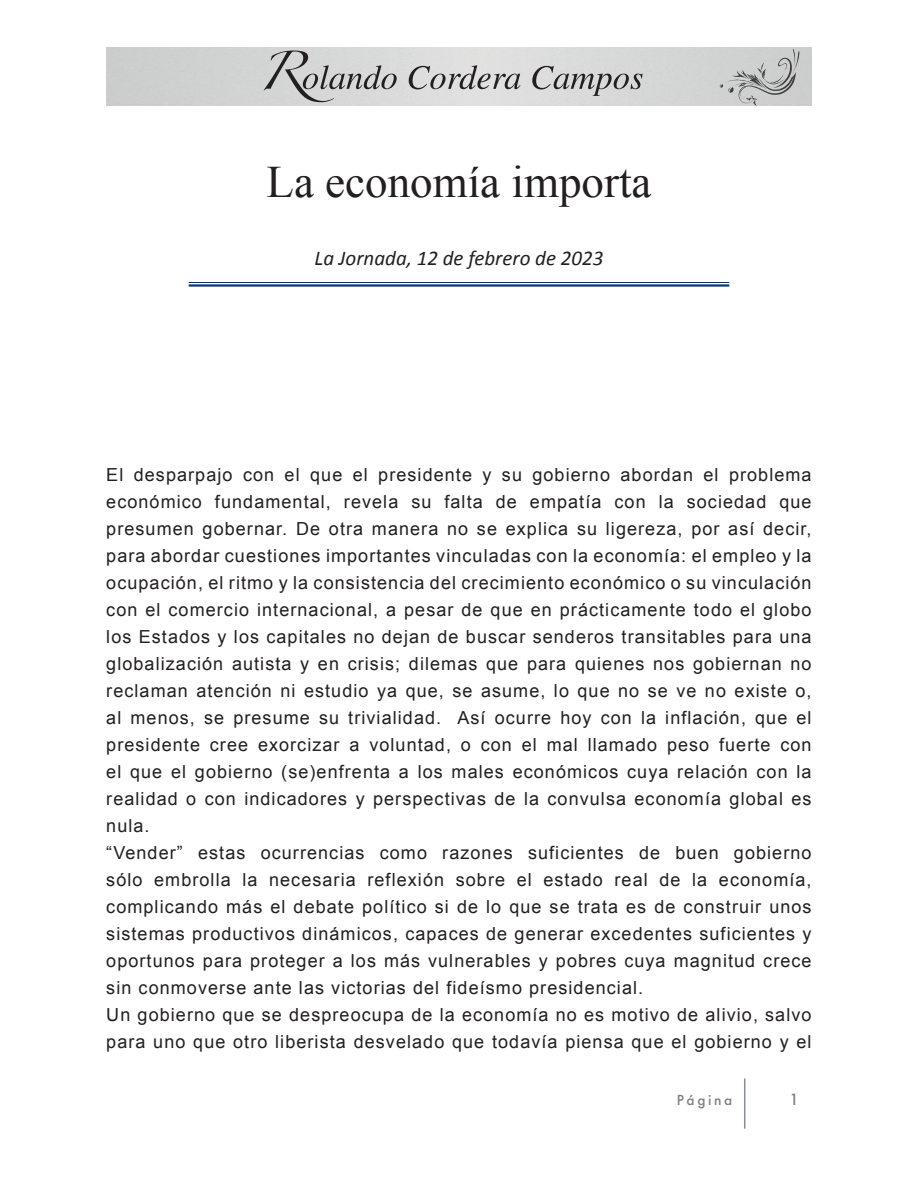
<style>
.page{position:relative;width:918px;height:1188px;background:#fff}
.page>*{position:absolute;margin:0;border:0;box-sizing:border-box;transform-origin:0 0}
.Título{font:45px "Times New Roman";color:#231f20}
.Fecha{font:italic 21px "Calibri";color:#231f20}
.Párrafo{font:18px/27px "Arial";letter-spacing:.06em;color:#231f20;text-align:justify}
.t1{font:500 15px "Futura";color:#7e8182}
.t2{font:500 13.5px "Futura";letter-spacing:.2em;color:#7e8182}
</style>
<div class="page">
<svg style="left:264px;top:51px;width:133px;height:51px;background:#bbbcbc"></svg>
<svg style="left:409px;top:65px;width:112px;height:24px;background:#b4b3b3"></svg>
<svg style="left:532px;top:66px;width:111px;height:30px;background:#b7b7b7"></svg>
<svg style="left:719px;top:49px;width:80px;height:57px;background:#bfc0c0"></svg>
<hr style="left:744px;top:1079px;width:1px;height:50px;background:#848ba0">
<hr style="left:189px;top:282px;width:540px;height:1px;background:#013a7a">
<hr style="left:189px;top:284px;width:540px;height:3px;background:#013a7a">
<p class="Título" style="left:267px;top:152px;width:386px">La economía importa</p>
<p class="Fecha" style="left:315px;top:244px;width:290px">La Jornada, 12 de febrero de 2023</p>
<p class="Párrafo" style="left:106px;top:462px;width:707px">El desparpajo con el que el presidente y su gobierno abordan el problema económico fundamental, revela su falta de empatía con la sociedad que presumen gobernar. De otra manera no se explica su ligereza, por así decir, para abordar cuestiones importantes vinculadas con la economía: el empleo y la ocupación, el ritmo y la consistencia del crecimiento económico o su vinculación con el comercio internacional, a pesar de que en prácticamente todo el globo los Estados y los capitales no dejan de buscar senderos transitables para una globalización autista y en crisis; dilemas que para quienes nos gobiernan no reclaman atención ni estudio ya que, se asume, lo que no se ve no existe o, al menos, se presume su trivialidad. Así ocurre hoy con la inflación, que el presidente cree exorcizar a voluntad, o con el mal llamado peso fuerte con el que el gobierno (se)enfrenta a los males económicos cuya relación con la realidad o con indicadores y perspectivas de la convulsa economía global es nula.</p>
<p class="Párrafo" style="left:106px;top:840px;width:707px">“Vender” estas ocurrencias como razones suficientes de buen gobierno sólo embrolla la necesaria reflexión sobre el estado real de la economía, complicando más el debate político si de lo que se trata es de construir unos sistemas productivos dinámicos, capaces de generar excedentes suficientes y oportunos para proteger a los más vulnerables y pobres cuya magnitud crece sin conmoverse ante las victorias del fideísmo presidencial.</p>
<p class="Párrafo" style="left:106px;top:1002px;width:707px">Un gobierno que se despreocupa de la economía no es motivo de alivio, salvo para uno que otro liberista desvelado que todavía piensa que el gobierno y el</p>
<p class="t2" style="left:677px;top:1091px;width:57px">Página</p>
<p class="t1" style="left:789px;top:1089px;width:11px">1</p>
</div>
